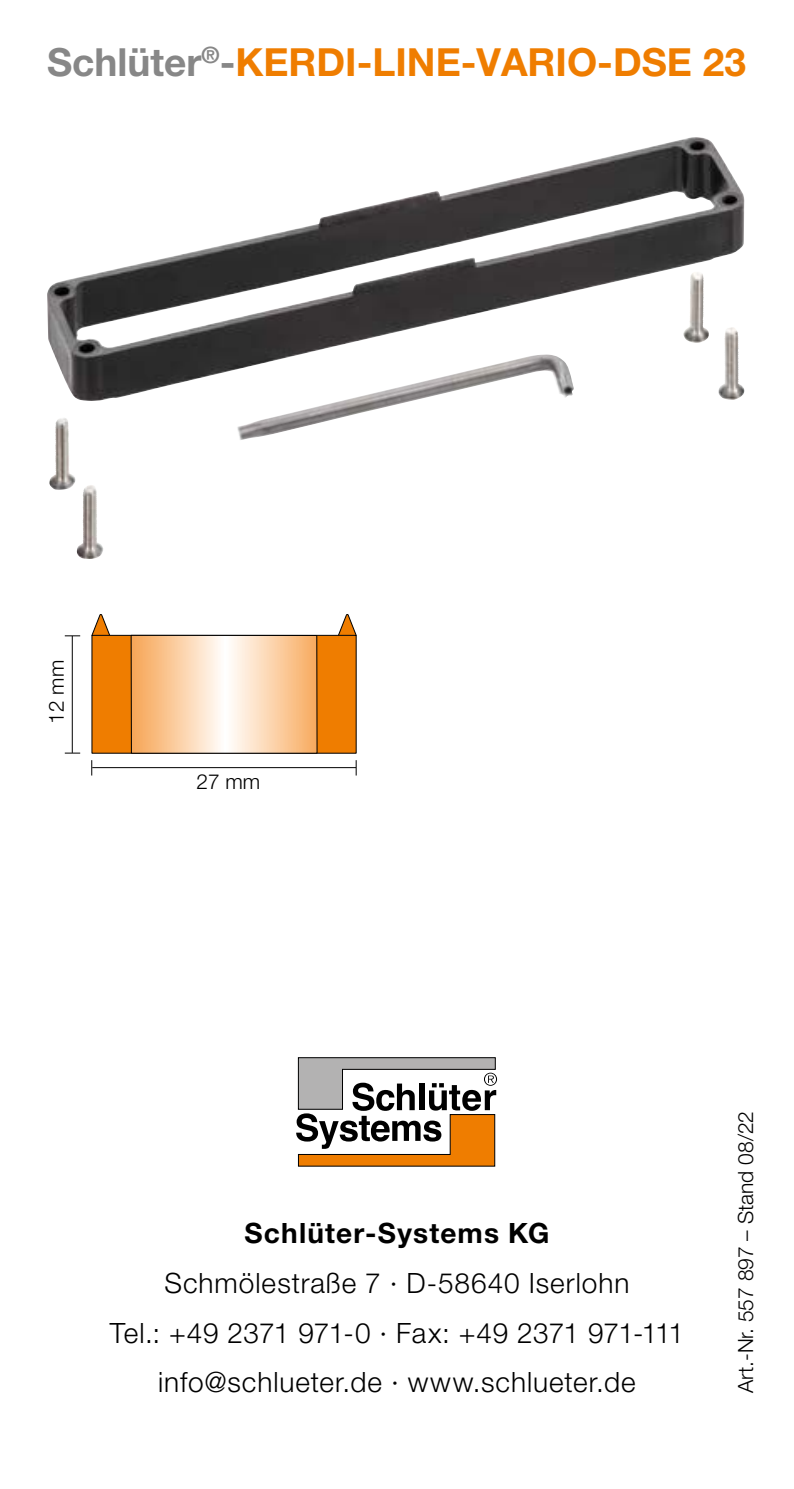
<style>
.page{position:relative;width:794px;height:1489px;background:#fff}
.page>*{position:absolute;margin:0;border:0;box-sizing:border-box;transform-origin:0 0}
.t1{font:700 38.85px "Helvetica Neue LT Pro";color:#ef7d00}
.Text_linksb{font:300 28px "Helvetica Neue LT Pro";letter-spacing:.035em;color:#000}
.Text_linksb-2{font:300 28px "Helvetica Neue LT Pro";color:#000}
.Text_linksb-3{font:700 28px "Helvetica Neue LT Pro";letter-spacing:.045em;color:#000}
.Text_linksb-4{font:300 21px "Helvetica Neue LT Pro";color:#000}
.t2{font:300 21px "Helvetica Neue LTW1 G";color:#000}
.t3{font:300 20.65px "Helvetica Neue LTW1 G";color:#000}
.s1{color:#878787}
</style>
<div class="page">
<svg style="left:296px;top:1057px;width:201px;height:110px"></svg>
<svg style="left:91px;top:614px;width:266px;height:140px"></svg>
<svg style="left:133px;top:637px;width:182px;height:114px;background:#fbd3ac"></svg>
<div style="left:131px;top:635px;width:186px;height:118px;border:1px solid #000"></div>
<svg style="left:355px;top:760px;width:2px;height:15px"></svg>
<svg style="left:91px;top:760px;width:1px;height:15px"></svg>
<hr style="left:92px;top:767px;width:264px;height:1px;background:#000">
<svg style="left:65px;top:635px;width:15px;height:1px"></svg>
<svg style="left:65px;top:752px;width:15px;height:1px"></svg>
<hr style="left:72px;top:636px;width:1px;height:116px;background:#000">
<img style="left:47px;top:137px;width:697px;height:264px">
<img style="left:237px;top:354px;width:337px;height:86px">
<p class="t1" style="left:47px;top:38px;width:700px"><span class="s1">Schlüter</span><sup>®</sup><span class="s1">-</span>KERDI-LINE-VARIO-DSE 23</p>
<p class="t2" style="left:43px;top:723px;width:65px;rotate:-90deg">12 mm</p>
<p class="t3" style="left:196px;top:768px;width:65px">27 mm</p>
<p class="Text_linksb-3" style="left:244px;top:1215px;width:306px">Schlüter-Systems KG</p>
<p class="Text_linksb" style="left:164px;top:1265px;width:466px">Schmölestraße 7 · D-58640 Iserlohn</p>
<p class="Text_linksb-2" style="left:110px;top:1315px;width:576px">Tel.: +49 2371 971-0 · Fax: +49 2371 971-111</p>
<p class="Text_linksb" style="left:158px;top:1365px;width:479px">info@schlueter.de · www.schlueter.de</p>
<p class="Text_linksb-4" style="left:733px;top:1392px;width:284px;rotate:-90deg">Art.-Nr. 557 897 – Stand 08/22</p>
</div>
